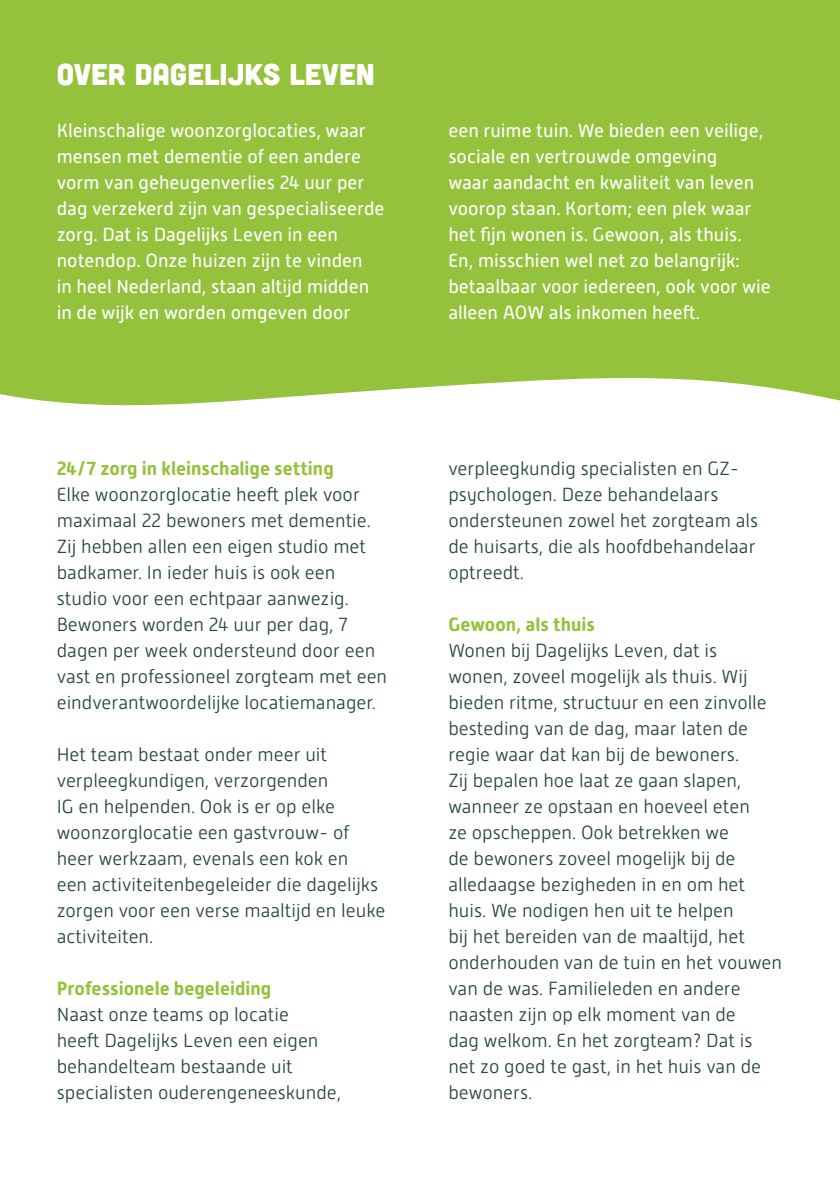
<style>
.page{position:relative;width:840px;height:1191px;background:#fff}
.page>*{position:absolute;margin:0;border:0;box-sizing:border-box;transform-origin:0 0}
.t1{font:30px "Cubano";color:#fff}
.t2{font:300 19px/26px "Alwyn New Rounded";color:#264834}
.t3{font:19px/26px "Alwyn New Rounded";color:#fff}
.t4{font:700 19px "Alwyn New Rounded";color:#94c23d}
</style>
<div class="page">
<div style="left:0;top:0;width:839px;height:406px;background:#94c23d"></div>
<h1 class="t1" style="left:57px;top:55px;width:319px">OVER DAGELIJKS LEVEN</h1>
<p class="t3" style="left:57px;top:117px;width:329px">Kleinschalige woonzorglocaties, waar mensen met dementie of een andere vorm van geheugenverlies 24 uur per dag verzekerd zijn van gespecialiseerde zorg. Dat is Dagelijks Leven in een notendop. Onze huizen zijn te vinden<br>in heel Nederland, staan altijd midden in de wijk en worden omgeven door</p>
<p class="t3" style="left:448px;top:117px;width:324px">een ruime tuin. We bieden een veilige, sociale en vertrouwde omgeving<br>waar aandacht en kwaliteit van leven voorop staan. Kortom; een plek waar het fijn wonen is. Gewoon, als thuis.<br>En, misschien wel net zo belangrijk: betaalbaar voor iedereen, ook voor wie alleen AOW als inkomen heeft.</p>
<p class="t4" style="left:57px;top:457px;width:278px">24/7 zorg in kleinschalige setting</p>
<p class="t2" style="left:57px;top:482px;width:332px">Elke woonzorglocatie heeft plek voor maximaal 22 bewoners met dementie.<br>Zij hebben allen een eigen studio met badkamer. In ieder huis is ook een studio voor een echtpaar aanwezig.<br>Bewoners worden 24 uur per dag, 7 dagen per week ondersteund door een vast en professioneel zorgteam met een eindverantwoordelijke locatiemanager.</p>
<p class="t2" style="left:57px;top:741px;width:330px">Het team bestaat onder meer uit verpleegkundigen, verzorgenden<br>IG en helpenden. Ook is er op elke woonzorglocatie een gastvrouw- of heer werkzaam, evenals een kok en<br>een activiteitenbegeleider die dagelijks zorgen voor een verse maaltijd en leuke activiteiten.</p>
<p class="t4" style="left:57px;top:977px;width:216px">Professionele begeleiding</p>
<p class="t2" style="left:57px;top:1001px;width:286px">Naast onze teams op locatie<br>heeft Dagelijks Leven een eigen behandelteam bestaande uit specialisten ouderengeneeskunde,</p>
<p class="t2" style="left:448px;top:455px;width:311px">verpleegkundig specialisten en GZ&shy;psychologen. Deze behandelaars ondersteunen zowel het zorgteam als de huisarts, die als hoofdbehandelaar optreedt.</p>
<p class="t4" style="left:448px;top:613px;width:148px">Gewoon, als thuis</p>
<p class="t2" style="left:448px;top:637px;width:335px">Wonen bij Dagelijks Leven, dat is<br>wonen, zoveel mogelijk als thuis. Wij bieden ritme, structuur en een zinvolle besteding van de dag, maar laten de regie waar dat kan bij de bewoners.<br>Zij bepalen hoe laat ze gaan slapen, wanneer ze opstaan en hoeveel eten<br>ze opscheppen. Ook betrekken we<br>de bewoners zoveel mogelijk bij de alledaagse bezigheden in en om het huis. We nodigen hen uit te helpen<br>bij het bereiden van de maaltijd, het onderhouden van de tuin en het vouwen van de was. Familieleden en andere naasten zijn op elk moment van de<br>dag welkom. En het zorgteam? Dat is net zo goed te gast, in het huis van de bewoners.</p>
</div>
